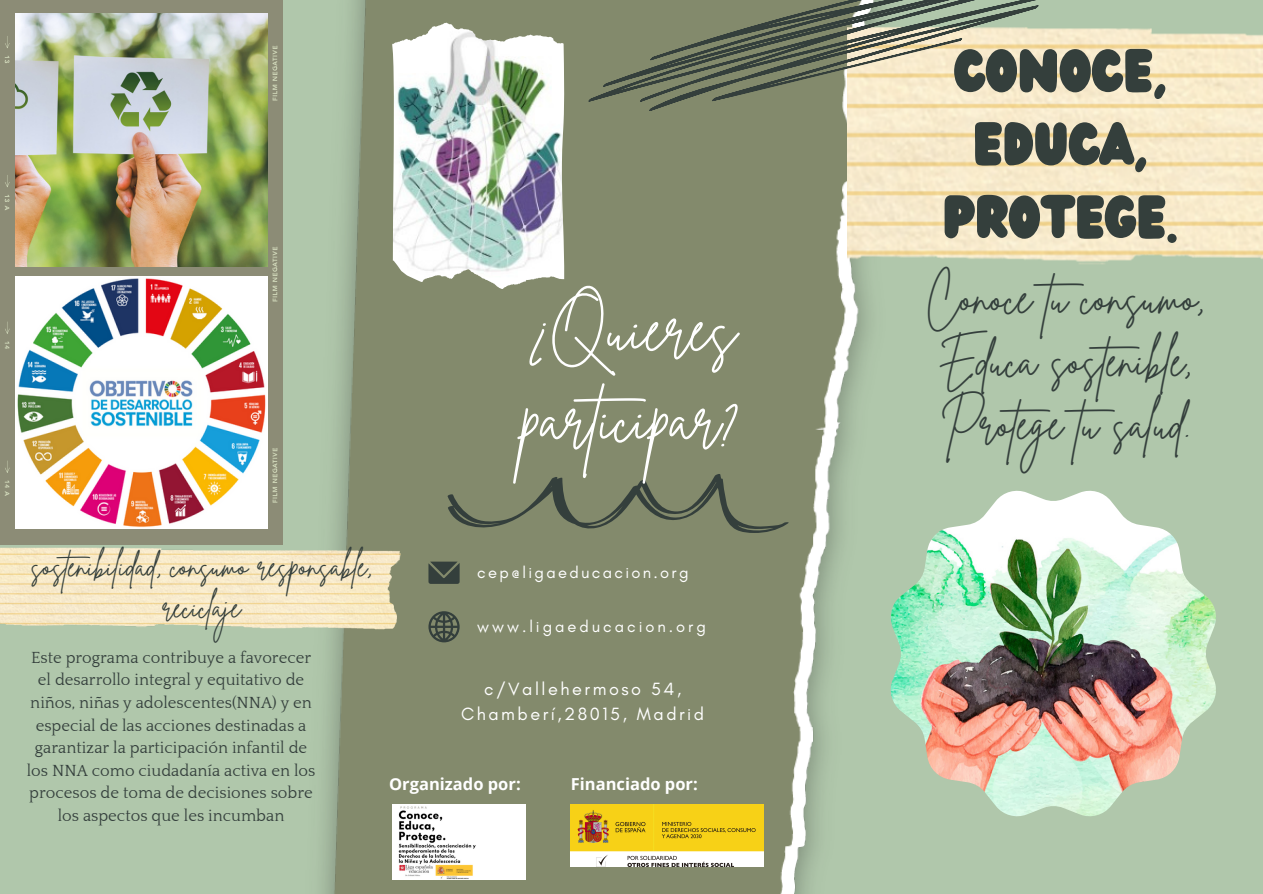
<style>
.page{position:relative;width:1263px;height:894px;background:#fff}
.page>*{position:absolute;margin:0;border:0;box-sizing:border-box;transform-origin:0 0}
.t1{font:64.5px/90px "Brittany Signature";color:#fff}
.t2{font:52.5px/73.2px "Wedges";color:#343f3c;text-align:center}
.t3{font:45px/63px "Brittany Signature";color:#343f3c}
.t4{font:30px/41.7px "Brittany Signature";color:#343f3c;text-align:center}
.t5{font:18px "Glacial Indifference";letter-spacing:.14em;color:#fff}
.t6{font:16.5px/22.5px "Quattrocento";color:#343f3c;text-align:center}
.t7{font:700 16.5px "Open Sans";color:#fff}
.t8{font:16.5px "Glacial Indifference";letter-spacing:.14em;color:#fff}
.t9{font:16.5px "Glacial Indifference";letter-spacing:.18em;color:#fff}
</style>
<div class="page">
<div style="left:0;top:0;width:1263px;height:893px;background:#b0c7ab"></div>
<img style="left:322px;top:0;width:569px;height:893px">
<img style="left:848px;top:28px;width:415px;height:243px">
<svg style="left:447px;top:472px;width:342px;height:61px"></svg>
<img style="left:0;top:546px;width:401px;height:83px">
<svg style="left:428px;top:561px;width:32px;height:22px"></svg>
<svg style="left:428px;top:611px;width:32px;height:31px"></svg>
<div style="left:0;top:0;width:283px;height:544px;background:#8c8c76"></div>
<img style="left:15px;top:276px;width:252px;height:253px">
<img style="left:16px;top:14px;width:251px;height:252px">
<svg style="left:272px;top:46px;width:5px;height:456px"></svg>
<svg style="left:577px;top:0;width:503px;height:131px"></svg>
<img style="left:891px;top:490px;width:325px;height:326px">
<img style="left:392px;top:48px;width:134px;height:240px">
<img style="left:392px;top:804px;width:134px;height:75px">
<img style="left:571px;top:804px;width:192px;height:61px">
<p class="t1" style="left:522px;top:285px;width:220px">¿Quieres participar?</p>
<p class="t4" style="left:31px;top:545px;width:343px">sostenibilidad, consumo responsable, reciclaje</p>
<p class="t6" style="left:27px;top:646px;width:290px">Este programa contribuye a favorecer el desarrollo integral y equitativo de niños, niñas y adolescentes(NNA) y en especial de las acciones destinadas a garantizar la participación infantil de los NNA como ciudadanía activa en los procesos de toma de decisiones sobre los aspectos que les incumban</p>
<h5 class="t8" style="left:477px;top:562px;width:213px">cep@ligaeducacion.org</h5>
<p class="t9" style="left:477px;top:616px;width:230px">www.ligaeducacion.org</p>
<h5 class="t5" style="left:484px;top:678px;width:199px">c/Vallehermoso 54,</h5>
<p class="t5" style="left:461px;top:702px;width:245px">Chamberí,28015, Madrid</p>
<h2 class="t7" style="left:389px;top:772px;width:133px">Organizado por:</h2>
<h3 class="t7" style="left:571px;top:772px;width:128px">Financiado por:</h3>
<p class="t2" style="left:943px;top:36px;width:236px">CONOCE,<br>EDUCA,<br>PROTEGE.</p>
<p class="t3" style="left:926px;top:267px;width:281px">Conoce tu consumo,<br>Educa sostenible,<br>Protege tu salud.</p>
</div>
